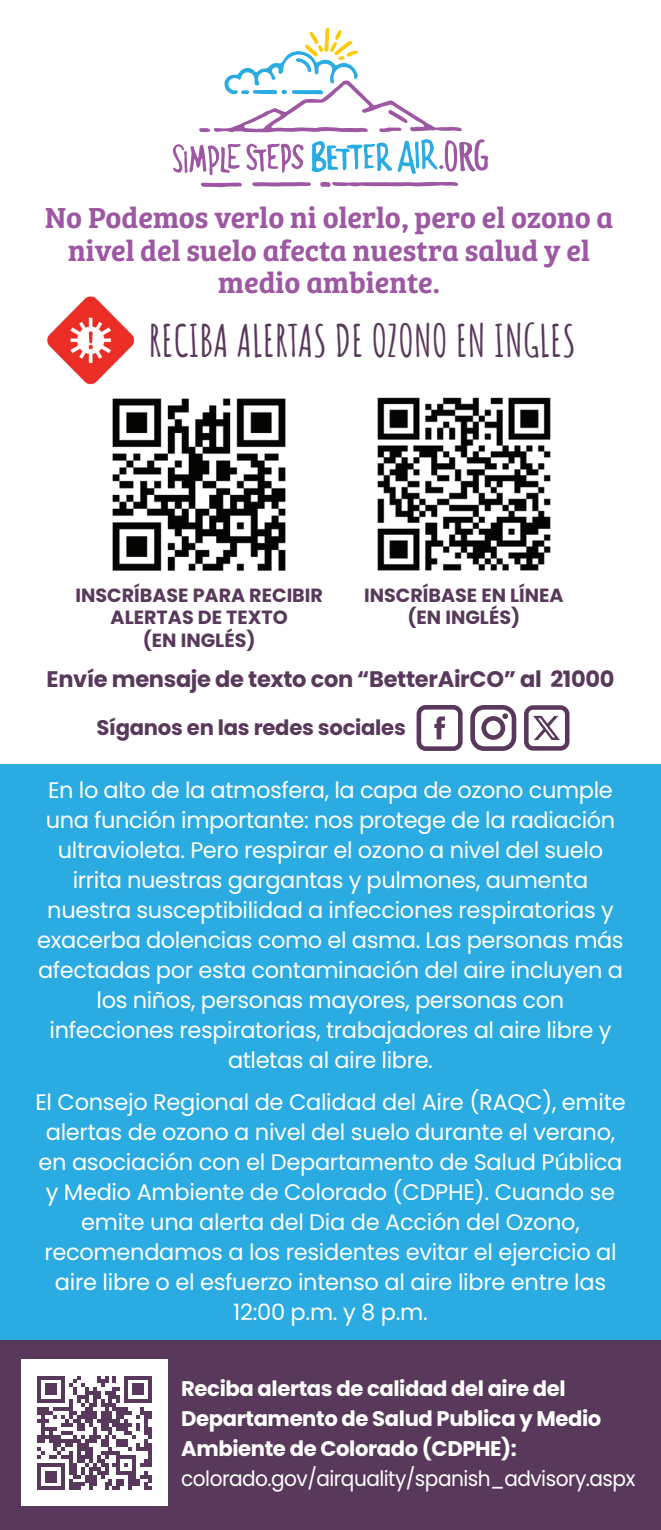
<style>
.page{position:relative;width:661px;height:1530px;background:#fff}
.page>*{position:absolute;margin:0;border:0;box-sizing:border-box;transform-origin:0 0}
.t1{font:700 43.75px "Amatic SC";color:#59395b}
.t2{font:30px/32.5px "Bree Serif Sb";color:#9d57a3;text-align:center}
.t3{font:22.5px/30px "Poppins";letter-spacing:-.02em;color:#fff;text-align:center}
.t4{font:700 22.5px "Poppins";letter-spacing:-.015em;color:#59395b}
.t5{font:700 21.25px/30px "Poppins";letter-spacing:-.02em;color:#fff}
.t6{font:21.25px "Poppins";letter-spacing:-.025em;color:#fff;scale:.95 1}
.t7{font:700 21.25px "Poppins";letter-spacing:-.015em;color:#59395b}
.t8{font:700 19px/23px "Poppins";color:#59395b;text-align:center}
</style>
<div class="page">
<img style="left:377px;top:397px;width:174px;height:174px">
<div style="left:0;top:764px;width:660px;height:763px;background:#2aabe1"></div>
<svg style="left:252px;top:182px;width:59px;height:5px"></svg>
<svg style="left:201px;top:183px;width:41px;height:4px"></svg>
<svg style="left:320px;top:182px;width:138px;height:5px"></svg>
<svg style="left:199px;top:28px;width:262px;height:104px"></svg>
<svg style="left:246px;top:143px;width:57px;height:30px"></svg>
<svg style="left:173px;top:144px;width:67px;height:32px"></svg>
<svg style="left:311px;top:139px;width:176px;height:35px"></svg>
<img style="left:112px;top:398px;width:174px;height:173px">
<img style="left:47px;top:296px;width:87px;height:89px">
<svg style="left:416px;top:705px;width:46px;height:46px"></svg>
<svg style="left:470px;top:705px;width:46px;height:46px"></svg>
<svg style="left:524px;top:705px;width:45px;height:46px"></svg>
<div style="left:0;top:1340px;width:660px;height:190px;background:#59395b"></div>
<div style="left:21px;top:1360px;width:147px;height:146px;background:#fff"></div>
<svg style="left:37px;top:1376px;width:115px;height:114px"></svg>
<h2 class="t2" style="left:45px;top:200px;width:569px">No Podemos verlo ni olerlo, pero el ozono a nivel del suelo afecta nuestra salud y el medio ambiente.</h2>
<h1 class="t1" style="left:149px;top:307px;width:428px">RECIBA ALERTAS DE OZONO EN INGLES</h1>
<p class="t8" style="left:75px;top:584px;width:249px">INSCRÍBASE PARA RECIBIR<br>ALERTAS DE TEXTO<br>(EN INGLÉS)</p>
<p class="t8" style="left:364px;top:584px;width:201px">INSCRÍBASE EN LÍNEA (EN INGLÉS)</p>
<p class="t4" style="left:46px;top:666px;width:569px">Envíe mensaje de texto con “BetterAirCO” al 21000</p>
<p class="t7" style="left:96px;top:716px;width:310px">Síganos en las redes sociales</p>
<p class="t3" style="left:37px;top:775px;width:587px">En lo alto de la atmosfera, la capa de ozono cumple una función importante: nos protege de la radiación ultravioleta. Pero respirar el ozono a nivel del suelo irrita nuestras gargantas y pulmones, aumenta nuestra susceptibilidad a infecciones respiratorias y exacerba dolencias como el asma. Las personas más afectadas por esta contaminación del aire incluyen a los niños, personas mayores, personas con infecciones respiratorias, trabajadores al aire libre y atletas al aire libre.</p>
<p class="t3" style="left:35px;top:1087px;width:591px">El Consejo Regional de Calidad del Aire (RAQC), emite alertas de ozono a nivel del suelo durante el verano, en asociación con el Departamento de Salud Pública y Medio Ambiente de Colorado (CDPHE). Cuando se emite una alerta del Dia de Acción del Ozono, recomendamos a los residentes evitar el ejercicio al aire libre o el esfuerzo intenso al aire libre entre las 12:00 p.m. y 8 p.m.</p>
<p class="t5" style="left:181px;top:1374px;width:421px">Reciba alertas de calidad del aire del<br>Departamento de Salud Publica y Medio<br>Ambiente de Colorado (CDPHE):</p>
<p class="t6" style="left:181px;top:1466px;width:479px">colorado.gov/airquality/spanish_advisory.aspx</p>
</div>
